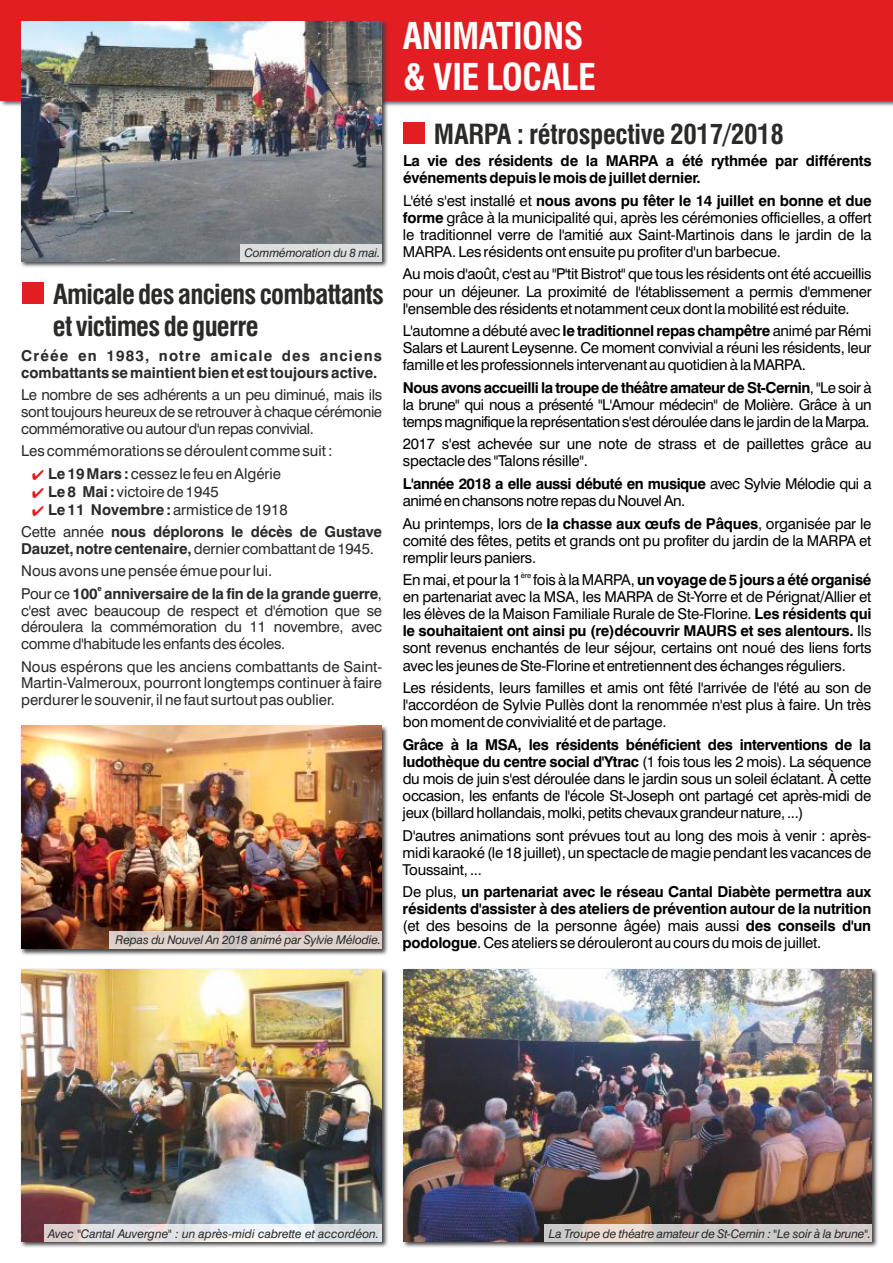
<style>
.page{position:relative;width:893px;height:1263px;background:#fff}
.page>*{position:absolute;margin:0;border:0;box-sizing:border-box;transform-origin:0 0}
.t1{font:700 condensed 36px/41.1px "Swiss 721 BT";letter-spacing:-.015em;color:#fefefe}
.t2{font:700 condensed 27px/32.4px "Swiss 721 BT";letter-spacing:-.025em;color:#2a2a29}
.t3{font:15px/17.1px "Swiss 721 BT";letter-spacing:-.015em;color:#000;text-align:justify}
.t4{font:15px/16.6px "Swiss 721 BT";color:#2a2a29;text-align:justify}
.t5{font:700 15px/17.1px "Swiss 721 BT";letter-spacing:-.015em;color:#000}
.t6{font:700 15px/16.6px "Swiss 721 BT";color:#2a2a29}
.t7{font:15px/17.1px "Swiss 721 BT";letter-spacing:-.035em;color:#000}
.t8{font:italic 12px "Swiss 721 BT";letter-spacing:-.015em;color:#2a2a29}
.t9{font:7.5px "Swiss 721 BT";color:#000}
.t10{font:700 7.5px "Swiss 721 BT";color:#2a2a29}
.s1{color:#e21e23}
.s2{font-weight:700}
.s3{font-weight:400}
</style>
<div class="page">
<img style="left:403px;top:969px;width:475px;height:279px">
<img style="left:20px;top:969px;width:368px;height:279px">
<img style="left:20px;top:726px;width:368px;height:229px">
<img style="left:1px;top:101px;width:892px;height:5px">
<div style="left:0;top:0;width:893px;height:101px;background:#e21e23"></div>
<div style="left:403px;top:122px;width:21px;height:22px;background:#e21e23"></div>
<div style="left:22px;top:282px;width:21px;height:22px;background:#e21e23"></div>
<img style="left:403px;top:970px;width:469px;height:272px">
<img style="left:21px;top:725px;width:361px;height:223px">
<img style="left:110px;top:931px;width:272px;height:17px">
<img style="left:21px;top:970px;width:361px;height:272px">
<img style="left:45px;top:1225px;width:337px;height:17px">
<img style="left:545px;top:1225px;width:327px;height:17px">
<img style="left:20px;top:20px;width:369px;height:247px">
<img style="left:21px;top:21px;width:361px;height:240px">
<div style="left:240px;top:244px;width:142px;height:17px;background:#dcddde"></div>
<p class="t8" style="left:245px;top:248px;width:137px">Commémoration du 8 mai.</p>
<h2 class="t2" style="left:53px;top:280px;width:333px">Amicale des anciens combattants et victimes de guerre</h2>
<p class="t6" style="left:21px;top:349px;width:362px">Créée en 1983, notre amicale des anciens combattants se maintient bien et est toujours active.</p>
<p class="t4" style="left:21px;top:388px;width:362px">Le nombre de ses adhérents a un peu diminué, mais ils sont toujours heureux de se retrouver à chaque cérémonie commémorative ou autour d'un repas convivial.</p>
<p class="t4" style="left:21px;top:444px;width:313px">Les commémorations se déroulent comme suit :</p>
<p class="t4" style="left:32px;top:466px;width:251px"><span class="s1">✔</span> <span class="s2">Le 19 Mars :</span> cessez le feu en Algérie</p>
<p class="t4" style="left:32px;top:484px;width:188px"><span class="s1">✔</span> <span class="s2">Le 8 Mai :</span> victoire de 1945</p>
<p class="t6" style="left:21px;top:500px;width:362px;line-height:22.5px;text-indent:11px"><span class="s1">✔</span> Le 11 Novembre : <span class="s3">armistice de 1918<br>Cette année</span> nous déplorons le décès de Gustave</p>
<p class="t4" style="left:21px;top:539px;width:354px;line-height:22.5px"><span class="s2">Dauzet, notre centenaire,</span>dernier combattant de 1945.<br>Nous avons une pensée émue pour lui.</p>
<p class="t10" style="left:97px;top:586px;width:6px">e</p>
<p class="t4" style="left:21px;top:587px;width:362px">Pour ce <span class="s2">100 anniversaire de la fin de la grande guerre</span>, c'est avec beaucoup de respect et d'émotion que se déroulera la commémoration du 11 novembre, avec comme d'habitude les enfants des écoles.</p>
<p class="t4" style="left:21px;top:659px;width:362px">Nous espérons que les anciens combattants de Saint-Martin-Valmeroux, pourront longtemps continuer à faire perdurer le souvenir, il ne faut surtout pas oublier.</p>
<p class="t8" style="left:116px;top:935px;width:267px">Repas du Nouvel An 2018 animé par Sylvie Mélodie.</p>
<h1 class="t1" style="left:403px;top:19px;width:195px">ANIMATIONS &amp; VIE LOCALE</h1>
<h2 class="t2" style="left:434px;top:120px;width:351px">MARPA : rétrospective 2017/2018</h2>
<p class="t5" style="left:403px;top:154px;width:470px">La vie des résidents de la MARPA a été rythmée par différents événements depuis le mois de juillet dernier.</p>
<p class="t3" style="left:403px;top:193px;width:470px">L'été s'est installé et <span class="s2">nous avons pu fêter le 14 juillet en bonne et due forme</span> grâce à la municipalité qui, après les cérémonies officielles, a offert le traditionnel verre de l'amitié aux Saint-Martinois dans le jardin de la MARPA. Les résidents ont ensuite pu profiter d'un barbecue.</p>
<p class="t3" style="left:403px;top:267px;width:470px">Au mois d'août, c'est au "P'tit Bistrot" que tous les résidents ont été accueillis pour un déjeuner. La proximité de l'établissement a permis d'emmener l'ensemble des résidents et notamment ceux dont la mobilité est réduite.</p>
<p class="t3" style="left:403px;top:324px;width:470px">L'automne a débuté avec <span class="s2">le traditionnel repas champêtre</span> animé par Rémi Salars et Laurent Leysenne. Ce moment convivial a réuni les résidents, leur famille et les professionnels intervenant au quotidien à la MARPA.</p>
<p class="t3" style="left:403px;top:380px;width:470px"><span class="s2">Nous avons accueilli la troupe de théâtre amateur de St-Cernin</span>, "Le soir à la brune" qui nous a présenté "L'Amour médecin" de Molière. Grâce à un temps magnifique la représentation s'est déroulée dans le jardin de la Marpa.</p>
<p class="t3" style="left:403px;top:437px;width:470px">2017 s'est achevée sur une note de strass et de paillettes grâce au spectacle des "Talons résille".</p>
<p class="t7" style="left:403px;top:476px;width:470px"><span class="s2">L'année 2018 a elle aussi débuté en musique</span> avec Sylvie Mélodie qui a animé en chansons notre repas du Nouvel An.</p>
<p class="t3" style="left:403px;top:516px;width:470px">Au printemps, lors de <span class="s2">la chasse aux œufs de Pâques</span>, organisée par le comité des fêtes, petits et grands ont pu profiter du jardin de la MARPA et remplir leurs paniers.</p>
<p class="t9" style="left:521px;top:572px;width:12px">ère</p>
<p class="t3" style="left:403px;top:573px;width:470px">En mai, et pour la 1 fois à la MARPA, <span class="s2">un voyage de 5 jours a été organisé </span>en partenariat avec la MSA, les MARPA de St-Yorre et de Pérignat/Allier et les élèves de la Maison Familiale Rurale de Ste-Florine. <span class="s2">Les résidents qui le souhaitaient ont ainsi pu (re)découvrir MAURS et ses alentours.</span> Ils sont revenus enchantés de leur séjour, certains ont noué des liens forts avec les jeunes de Ste-Florine et entretiennent des échanges réguliers.</p>
<p class="t3" style="left:403px;top:681px;width:470px">Les résidents, leurs familles et amis ont fêté l'arrivée de l'été au son de l'accordéon de Sylvie Pullès dont la renommée n'est plus à faire. Un très bon moment de convivialité et de partage.</p>
<p class="t3" style="left:403px;top:737px;width:470px"><span class="s2">Grâce à la MSA, les résidents bénéficient des interventions de la ludothèque du centre social d'Ytrac</span> (1 fois tous les 2 mois). La séquence du mois de juin s'est déroulée dans le jardin sous un soleil éclatant. À cette occasion, les enfants de l'école St-Joseph ont partagé cet après-midi de jeux (billard hollandais, molki, petits chevaux grandeur nature, ...)</p>
<p class="t3" style="left:403px;top:828px;width:470px">D'autres animations sont prévues tout au long des mois à venir : après&shy;midi karaoké (le 18 juillet), un spectacle de magie pendant les vacances de Toussaint, ...</p>
<p class="t5" style="left:403px;top:885px;width:470px;text-align:justify"><span class="s3">De plus,</span> un partenariat avec le réseau Cantal Diabète permettra aux résidents d'assister à des ateliers de prévention autour de la nutrition <span class="s3">(et des besoins de la personne âgée) mais aussi</span> des conseils d'un podologue<span class="s3">. Ces ateliers se dérouleront au cours du mois de juillet.</span></p>
<p class="t8" style="left:48px;top:1228px;width:333px">Avec "Cantal Auvergne" : un après-midi cabrette et accordéon.</p>
<p class="t8" style="left:549px;top:1228px;width:324px">La Troupe de théatre amateur de St-Cernin : "Le soir à la brune".</p>
</div>
